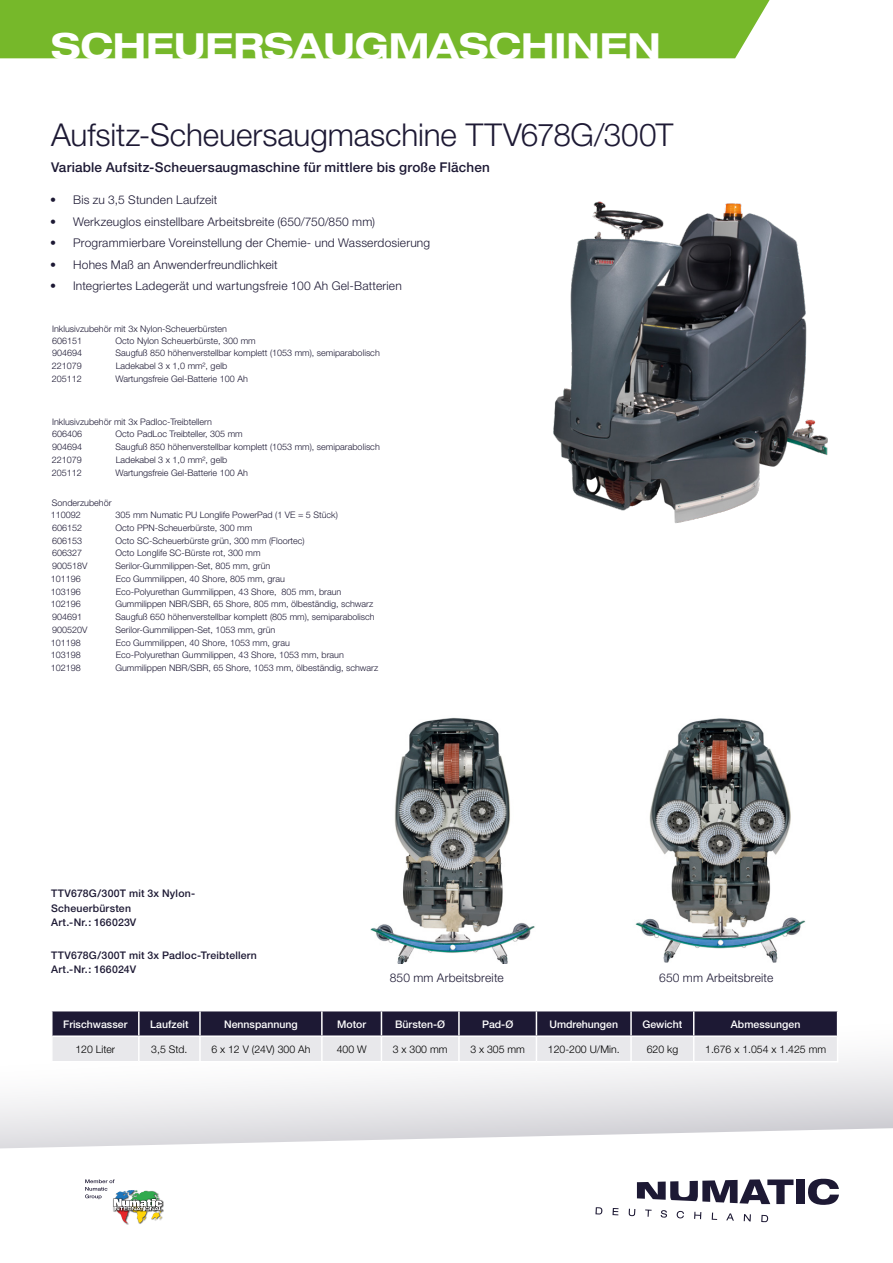
<style>
.page{position:relative;width:893px;height:1263px;background:#fff}
.page>*{position:absolute;margin:0;border:0;box-sizing:border-box;transform-origin:0 0}
.t1{font:700 expanded 36px "Helvetica Neue";color:#fff}
.t2{font:300 31.5px "Helvetica Neue";letter-spacing:-.005em;color:#1d1934}
.t3{font:500 13.5px "Helvetica Neue";letter-spacing:.01em;color:#1d1934}
.t4{font:300 12px "Helvetica Neue";letter-spacing:.015em;color:#1d1934}
.t5{font:500 10.5px/14.2px "Helvetica Neue";letter-spacing:.02em;color:#1d1934}
.t6{font:300 10.5px "Helvetica Neue";color:#000}
.t7{font:500 10.5px "Helvetica Neue";color:#fff}
.t8{font:300 9px/12px "Helvetica Neue";color:#1d1934}
</style>
<div class="page">
<svg style="left:0;top:1058px;width:893px;height:91px"></svg>
<svg style="left:85px;top:1179px;width:78px;height:44px"></svg>
<svg style="left:808px;top:1179px;width:31px;height:26px"></svg>
<svg style="left:595px;top:1207px;width:7px;height:7px"></svg>
<div style="left:796px;top:1179px;width:8px;height:25px;background:#1d1934"></div>
<svg style="left:612px;top:1208px;width:6px;height:7px"></svg>
<svg style="left:629px;top:1179px;width:164px;height:43px"></svg>
<div style="left:0;top:0;width:770px;height:58px;background:#76b82a"></div>
<img style="left:370px;top:717px;width:165px;height:246px">
<img style="left:635px;top:718px;width:171px;height:244px">
<img style="left:553px;top:201px;width:275px;height:322px">
<hr style="left:51px;top:1036px;width:2px;height:25px;background:#fff">
<hr style="left:51px;top:1061px;width:88px;height:1px;background:#fff">
<svg style="left:52px;top:1011px;width:786px;height:51px;background:#8b8997"></svg>
<h1 class="t1" style="left:51px;top:23px;width:611px">SCHEUERSAUGMASCHINEN</h1>
<h2 class="t2" style="left:51px;top:115px;width:624px">Aufsitz-Scheuersaugmaschine TTV678G/300T</h2>
<h3 class="t3" style="left:51px;top:159px;width:440px">Variable Aufsitz-Scheuersaugmaschine für mittlere bis große Flächen</h3>
<h3 class="t4" style="left:50px;top:193px;width:169px">• Bis zu 3,5 Stunden Laufzeit</h3>
<h3 class="t4" style="left:50px;top:214px;width:326px">• Werkzeuglos einstellbare Arbeitsbreite (650/750/850 mm)</h3>
<h3 class="t4" style="left:50px;top:236px;width:381px">• Programmierbare Voreinstellung der Chemie- und Wasserdosierung</h3>
<h3 class="t4" style="left:50px;top:257px;width:229px">• Hohes Maß an Anwenderfreundlichkeit</h3>
<h3 class="t4" style="left:50px;top:279px;width:353px">• Integriertes Ladegerät und wartungsfreie 100 Ah Gel-Batterien</h3>
<p class="t8" style="left:52px;top:322px;width:177px">Inklusivzubehör mit 3x Nylon-Scheuerbürsten<br>606151</p>
<p class="t8" style="left:116px;top:334px;width:142px">Octo Nylon Scheuerbürste, 300 mm</p>
<p class="t8" style="left:52px;top:347px;width:32px">904694</p>
<p class="t8" style="left:116px;top:347px;width:266px">Saugfuß 850 höhenverstellbar komplett (1053 mm), semiparabolisch</p>
<p class="t8" style="left:52px;top:360px;width:32px">221079</p>
<p class="t8" style="left:116px;top:360px;width:113px">Ladekabel 3 x 1,0 mm², gelb</p>
<p class="t8" style="left:52px;top:373px;width:32px">205112</p>
<p class="t8" style="left:116px;top:373px;width:134px">Wartungsfreie Gel-Batterie 100 Ah</p>
<p class="t8" style="left:52px;top:416px;width:161px">Inklusivzubehör mit 3x Padloc-Treibtellern<br>606406</p>
<p class="t8" style="left:116px;top:428px;width:129px">Octo PadLoc Treibteller, 305 mm</p>
<p class="t8" style="left:52px;top:441px;width:32px">904694</p>
<p class="t8" style="left:116px;top:441px;width:266px">Saugfuß 850 höhenverstellbar komplett (1053 mm), semiparabolisch</p>
<p class="t8" style="left:52px;top:453px;width:32px">221079</p>
<p class="t8" style="left:116px;top:453px;width:113px">Ladekabel 3 x 1,0 mm², gelb</p>
<p class="t8" style="left:52px;top:466px;width:32px">205112</p>
<p class="t8" style="left:116px;top:466px;width:134px">Wartungsfreie Gel-Batterie 100 Ah</p>
<p class="t8" style="left:51px;top:497px;width:62px">Sonderzubehör<br>110092</p>
<p class="t8" style="left:116px;top:509px;width:224px">305 mm Numatic PU Longlife PowerPad (1 VE = 5 Stück)</p>
<p class="t8" style="left:52px;top:521px;width:32px">606152</p>
<p class="t8" style="left:116px;top:521px;width:138px">Octo PPN-Scheuerbürste, 300 mm</p>
<p class="t8" style="left:52px;top:534px;width:32px">606153</p>
<p class="t8" style="left:116px;top:534px;width:191px">Octo SC-Scheuerbürste grün, 300 mm (Floortec)</p>
<p class="t8" style="left:52px;top:547px;width:32px">606327</p>
<p class="t8" style="left:116px;top:547px;width:147px">Octo Longlife SC-Bürste rot, 300 mm</p>
<p class="t8" style="left:52px;top:560px;width:37px">900518V</p>
<p class="t8" style="left:116px;top:560px;width:156px">Serilor-Gummilippen-Set, 805 mm, grün</p>
<p class="t8" style="left:51px;top:572px;width:32px">101196</p>
<p class="t8" style="left:116px;top:572px;width:171px">Eco Gummilippen, 40 Shore, 805 mm, grau</p>
<p class="t8" style="left:51px;top:585px;width:32px">103196</p>
<p class="t8" style="left:116px;top:585px;width:227px">Eco-Polyurethan Gummilippen, 43 Shore, 805 mm, braun</p>
<p class="t8" style="left:51px;top:598px;width:32px">102196</p>
<p class="t8" style="left:115px;top:598px;width:259px">Gummilippen NBR/SBR, 65 Shore, 805 mm, ölbeständig, schwarz</p>
<p class="t8" style="left:52px;top:611px;width:32px">904691</p>
<p class="t8" style="left:116px;top:611px;width:261px">Saugfuß 650 höhenverstellbar komplett (805 mm), semiparabolisch</p>
<p class="t8" style="left:52px;top:623px;width:37px">900520V</p>
<p class="t8" style="left:116px;top:623px;width:161px">Serilor-Gummilippen-Set, 1053 mm, grün</p>
<p class="t8" style="left:51px;top:636px;width:32px">101198</p>
<p class="t8" style="left:116px;top:636px;width:176px">Eco Gummilippen, 40 Shore, 1053 mm, grau</p>
<p class="t8" style="left:51px;top:649px;width:32px">103198</p>
<p class="t8" style="left:116px;top:649px;width:230px">Eco-Polyurethan Gummilippen, 43 Shore, 1053 mm, braun</p>
<p class="t8" style="left:51px;top:662px;width:32px">102198</p>
<p class="t8" style="left:115px;top:662px;width:264px">Gummilippen NBR/SBR, 65 Shore, 1053 mm, ölbeständig, schwarz</p>
<p class="t5" style="left:51px;top:886px;width:146px">TTV678G/300T mit 3x Nylon-<br>Scheuerbürsten<br>Art.-Nr.: 166023V</p>
<p class="t5" style="left:51px;top:947px;width:207px">TTV678G/300T mit 3x Padloc-Treibtellern<br>Art.-Nr.: 166024V</p>
<h3 class="t4" style="left:390px;top:970px;width:115px">850 mm Arbeitsbreite</h3>
<h3 class="t4" style="left:659px;top:970px;width:115px">650 mm Arbeitsbreite</h3>
<p class="t7" style="left:63px;top:1017px;width:66px">Frischwasser</p>
<p class="t7" style="left:150px;top:1017px;width:40px">Laufzeit</p>
<p class="t7" style="left:224px;top:1017px;width:75px">Nennspannung</p>
<p class="t7" style="left:337px;top:1017px;width:30px">Motor</p>
<p class="t7" style="left:395px;top:1017px;width:51px">Bürsten-Ø</p>
<p class="t7" style="left:482px;top:1017px;width:33px">Pad-Ø</p>
<p class="t7" style="left:549px;top:1017px;width:70px">Umdrehungen</p>
<p class="t7" style="left:642px;top:1017px;width:41px">Gewicht</p>
<p class="t7" style="left:731px;top:1017px;width:71px">Abmessungen</p>
<p class="t6" style="left:75px;top:1043px;width:41px">120 Liter</p>
<p class="t6" style="left:151px;top:1043px;width:38px">3,5 Std.</p>
<p class="t6" style="left:211px;top:1043px;width:101px">6 x 12 V (24V) 300 Ah</p>
<p class="t6" style="left:337px;top:1043px;width:31px">400 W</p>
<p class="t6" style="left:393px;top:1043px;width:56px">3 x 300 mm</p>
<p class="t6" style="left:470px;top:1043px;width:56px">3 x 305 mm</p>
<p class="t6" style="left:548px;top:1043px;width:73px">120-200 U/Min.</p>
<p class="t6" style="left:647px;top:1043px;width:33px">620 kg</p>
<p class="t6" style="left:705px;top:1043px;width:123px">1.676 x 1.054 x 1.425 mm</p>
</div>
